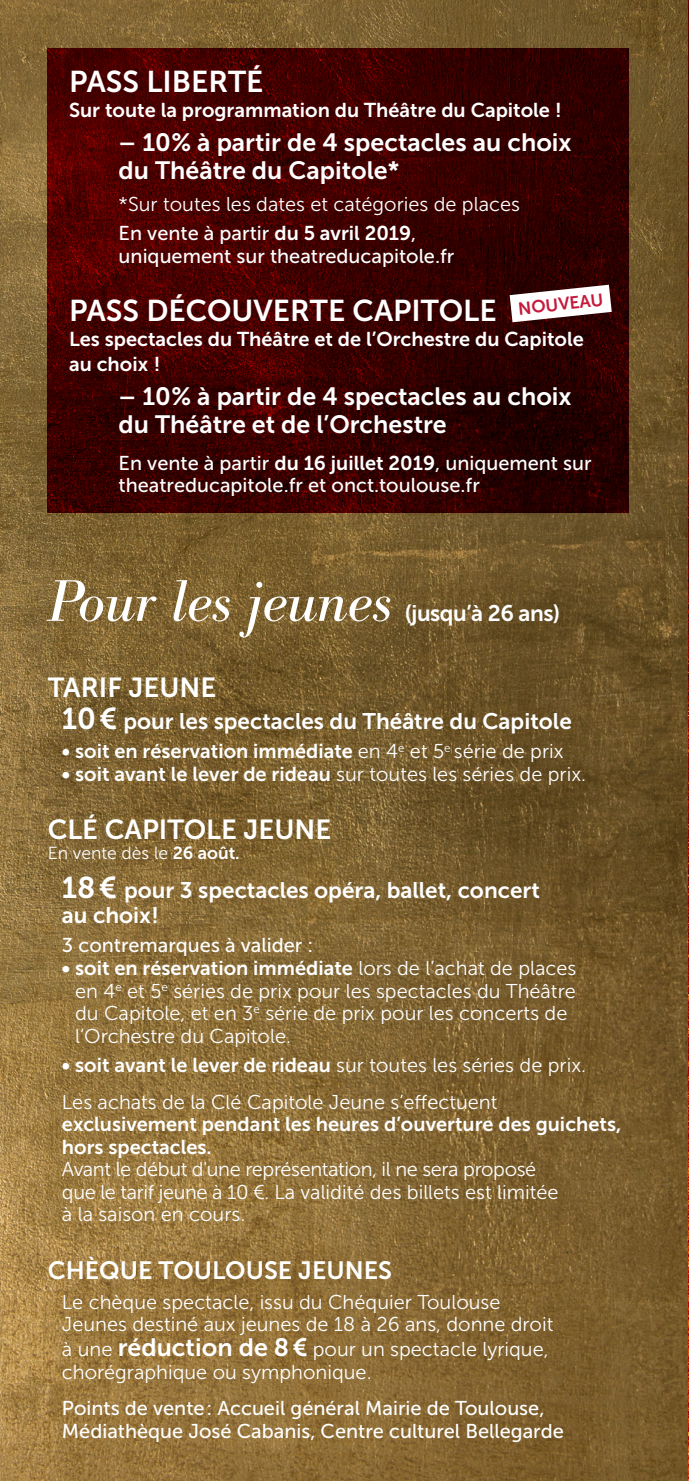
<style>
.page{position:relative;width:689px;height:1481px;background:#fff}
.page>*{position:absolute;margin:0;border:0;box-sizing:border-box;transform-origin:0 0}
.t1{font:italic 57.5px "Bodoni BE";color:#fff}
.t2{font:30px "Museo Sans 700";color:#fff}
.t3{font:27.5px "Museo Sans 700";color:#fff}
.t4{font:25px/27.5px "Museo Sans 700";color:#fff}
.t5{font:22.5px/25px "Museo Sans 700";color:#fff}
.t6{font:22.5px "Museo Sans 700";letter-spacing:-.02em;color:#fff}
.t7{font:20px/22.5px "Museo Sans 700";color:#fff}
.t8{font:20px/22.5px "Museo Sans 300";color:#fff}
.t9{font:20px/22.5px "Museo Sans 500";color:#fff}
.t10{font:20px/22.5px "Museo Sans 300";letter-spacing:-.02em;color:#fff}
.t11{font:17.5px "Museo Sans 300";color:#fff}
.t12{font:17.5px "Museo Sans 700";color:#c5193b}
.s1{font-family:"Museo Sans 700"}
.s2{font-size:30px}
.s3{font-family:"Museo Sans 300"}
.s4{font-family:"Museo Sans 700";font-size:25px}
</style>
<div class="page">
<img style="left:0;top:0;width:687px;height:1481px">
<hr style="left:687px;top:0;width:2px;height:1481px;background:#ac568f">
<svg style="left:48px;top:48px;width:581px;height:465px;background:#3a0000"></svg>
<svg style="left:510px;top:285px;width:102px;height:37px"></svg>
<h2 class="t2" style="left:69px;top:65px;width:196px">PASS LIBERTÉ</h2>
<p class="t7" style="left:69px;top:98px;width:494px">Sur toute la programmation du Théâtre du Capitole !</p>
<p class="t4" style="left:119px;top:129px;width:455px">– 10 % à partir de 4 spectacles au choix du Théâtre du Capitole*</p>
<p class="t8" style="left:119px;top:193px;width:403px">*Sur toutes les dates et catégories de places</p>
<p class="t9" style="left:119px;top:222px;width:337px">En vente à partir <span class="s1">du 5 avril 2019</span>, uniquement sur theatreducapitole.fr</p>
<h2 class="t2" style="left:69px;top:294px;width:429px">PASS DÉCOUVERTE CAPITOLE</h2>
<p class="t7" style="left:69px;top:326px;width:516px;line-height:25px">Les spectacles du Théâtre et de l’Orchestre du Capitole au choix !</p>
<p class="t4" style="left:119px;top:383px;width:455px">– 10 % à partir de 4 spectacles au choix du Théâtre et de l’Orchestre</p>
<p class="t9" style="left:119px;top:451px;width:474px">En vente à partir <span class="s1">du 16 juillet 2019</span>, uniquement sur theatreducapitole.fr et onct.toulouse.fr</p>
<p class="t12" style="left:517px;top:299px;width:87px;rotate:-6deg">NOUVEAU</p>
<h1 class="t1" style="left:48px;top:569px;width:346px">Pour les jeunes</h1>
<p class="t6" style="left:405px;top:601px;width:157px">(jusqu’à 26 ans)</p>
<h3 class="t3" style="left:48px;top:672px;width:170px">TARIF JEUNE</h3>
<p class="t5" style="left:62px;top:708px;width:511px"><span class="s2">10 €</span> pour les spectacles du Théâtre du Capitole</p>
<p class="t7" style="left:62px;top:740px;width:503px">• soit en réservation immédiate <span class="s3">en 4</span><sup>e</sup> <span class="s3">et 5</span><sup>e</sup> <span class="s3">série de prix</span></p>
<p class="t7" style="left:62px;top:763px;width:526px">• soit avant le lever de rideau <span class="s3">sur toutes les séries de prix.</span></p>
<h3 class="t3" style="left:48px;top:814px;width:285px">CLÉ CAPITOLE JEUNE</h3>
<p class="t11" style="left:48px;top:843px;width:194px">En vente dès le <span class="s1">26 août.</span></p>
<p class="t5" style="left:62px;top:878px;width:479px"><span class="s2">18 €</span> pour 3 spectacles opéra, ballet, concert au choix !</p>
<p class="t9" style="left:62px;top:934px;width:253px">3 contremarques à valider :</p>
<p class="t7" style="left:62px;top:957px;width:516px">• soit en réservation immédiate <span class="s3">lors de l’achat de places</span></p>
<p class="t8" style="left:75px;top:979px;width:502px">en 4<sup>e</sup> et 5<sup>e</sup> séries de prix pour les spectacles du Théâtre du Capitole, et en 3<sup>e</sup> série de prix pour les concerts de l’Orchestre du Capitole.</p>
<p class="t7" style="left:62px;top:1054px;width:526px">• soit avant le lever de rideau <span class="s3">sur toutes les séries de prix.</span></p>
<p class="t8" style="left:62px;top:1091px;width:437px">Les achats de la Clé Capitole Jeune s’effectuent</p>
<p class="t7" style="left:62px;top:1113px;width:561px">exclusivement pendant les heures d’ouverture des guichets, hors spectacles.</p>
<p class="t10" style="left:62px;top:1158px;width:498px">Avant le début d'une représentation, il ne sera proposé que le tarif jeune à 10 €. La validité des billets est limitée à la saison en cours.</p>
<p class="t4" style="left:48px;top:1257px;width:346px">CHÈQUE TOULOUSE JEUNES</p>
<p class="t8" style="left:62px;top:1291px;width:493px">Le chèque spectacle, issu du Chéquier Toulouse<br>Jeunes destiné aux jeunes de 18 à 26 ans, donne droit</p>
<p class="t8" style="left:62px;top:1338px;width:488px">à une <span class="s4">réduction de 8€</span> pour un spectacle lyrique, chorégraphique ou symphonique.</p>
<p class="t9" style="left:62px;top:1397px;width:503px">Points de vente: Accueil général Mairie de Toulouse ,<br>Médiathèque José Cabanis, Centre culturel Bellegarde</p>
</div>
